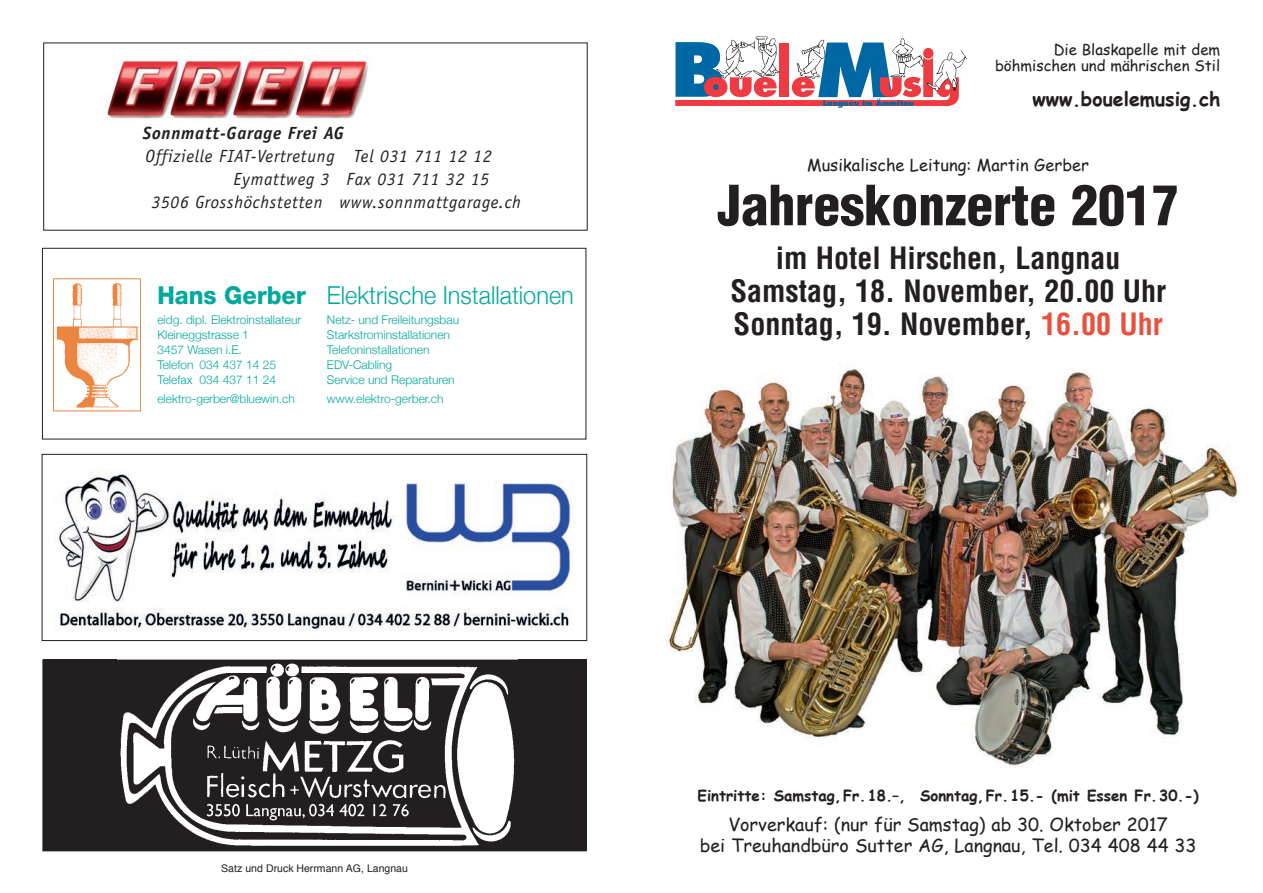
<style>
.page{position:relative;width:1263px;height:893px;background:#fff}
.page>*{position:absolute;margin:0;border:0;box-sizing:border-box;transform-origin:0 0}
.t1{font:900 condensed 54px "Helvetica";color:#231f20}
.t2{font:700 condensed 30px "Helvetica";color:#231f20}
.t3{font:300 24.75px "Helvetica Neue";color:#00a99d;scale:.95 1}
.t4{font:700 19.5px "Comic Sans MS";color:#231f20}
.t5{font:18px "Comic Sans MS";color:#231f20}
.t6{font:italic 17.7px "Officina Sans";letter-spacing:.04em;color:#231f20}
.t7{font:italic 700 17.7px "Officina Sans";letter-spacing:.04em;color:#231f20}
.t8{font:16.5px "Comic Sans MS";color:#231f20}
.t9{font:700 15px "Comic Sans MS";color:#231f20}
.t10{font:15px "Comic Sans MS";color:#231f20}
.t11{font:300 12px "Helvetica Neue";color:#00a99d}
.t12{font:10.5px "Helvetica";color:#231f20}
.s1{font-weight:800}
.s2{color:#e9513f}
</style>
<div class="page">
<svg style="left:675px;top:36px;width:292px;height:72px"></svg>
<img style="left:665px;top:363px;width:574px;height:404px">
<div style="left:42px;top:248px;width:544px;height:191px;border:1px solid #231f20"></div>
<img style="left:56px;top:283px;width:82px;height:125px">
<div style="left:53px;top:278px;width:88px;height:133px;border:1px solid #ea8542"></div>
<img style="left:117px;top:661px;width:402px;height:187px">
<div style="left:43px;top:659px;width:74px;height:191px;background:#231f20"></div>
<div style="left:519px;top:659px;width:68px;height:191px;background:#231f20"></div>
<img style="left:105px;top:55px;width:266px;height:64px">
<img style="left:55px;top:474px;width:519px;height:157px">
<div style="left:42px;top:454px;width:545px;height:186px;border:1px solid #231f20"></div>
<p class="t7" style="left:143px;top:122px;width:202px">Sonnmatt-Garage Frei AG</p>
<p class="t6" style="left:146px;top:146px;width:191px">Offizielle FIAT-Vertretung</p>
<p class="t6" style="left:234px;top:169px;width:97px">Eymattweg 3</p>
<p class="t6" style="left:152px;top:192px;width:172px">3506 Grosshöchstetten</p>
<p class="t6" style="left:354px;top:145px;width:140px">Tel 031 711 12 12</p>
<p class="t6" style="left:347px;top:168px;width:144px">Fax 031 711 32 15</p>
<p class="t6" style="left:339px;top:191px;width:183px">www.sonnmattgarage.ch</p>
<p class="t3" style="left:157px;top:275px;width:440px"><span class="s1">Hans Gerber</span> Elektrische Installationen</p>
<p class="t11" style="left:157px;top:309px;width:145px">eidg. dipl. Elektroinstallateur</p>
<p class="t11" style="left:327px;top:309px;width:134px">Netz- und Freileitungsbau</p>
<p class="t11" style="left:157px;top:324px;width:93px">Kleineggstrasse 1</p>
<p class="t11" style="left:327px;top:324px;width:125px">Starkstrominstallationen</p>
<p class="t11" style="left:157px;top:339px;width:86px">3457 Wasen i.E.</p>
<p class="t11" style="left:327px;top:339px;width:104px">Telefoninstallationen</p>
<p class="t11" style="left:157px;top:354px;width:120px">Telefon 034 437 14 25</p>
<p class="t11" style="left:327px;top:354px;width:67px">EDV-Cabling</p>
<p class="t11" style="left:157px;top:369px;width:120px">Telefax 034 437 11 24</p>
<p class="t11" style="left:327px;top:369px;width:129px">Service und Reparaturen</p>
<p class="t11" style="left:157px;top:389px;width:139px">elektro-gerber@bluewin.ch</p>
<p class="t11" style="left:327px;top:389px;width:118px">www.elektro-gerber.ch</p>
<p class="t10" style="left:1054px;top:38px;width:168px">Die Blaskapelle mit dem</p>
<p class="t10" style="left:995px;top:54px;width:227px">böhmischen und mährischen Stil</p>
<p class="t4" style="left:1032px;top:84px;width:189px">www.bouelemusig.ch</p>
<p class="t8" style="left:807px;top:153px;width:283px">Musikalische Leitung: Martin Gerber</p>
<p class="t1" style="left:717px;top:171px;width:463px">Jahreskonzerte 2017</p>
<p class="t2" style="left:776px;top:239px;width:346px">im Hotel Hirschen, Langnau</p>
<p class="t2" style="left:730px;top:272px;width:437px">Samstag, 18. November, 20.00 Uhr</p>
<p class="t2" style="left:734px;top:305px;width:431px">Sonntag, 19. November, <span class="s2">16.00 Uhr</span></p>
<p class="t12" style="left:221px;top:859px;width:188px">Satz und Druck Herrmann AG, Langnau</p>
<p class="t9" style="left:698px;top:783px;width:503px">Eintritte: Samstag,Fr.18.–, Sonntag,Fr.15.- (mit Essen Fr.30.-)</p>
<p class="t5" style="left:728px;top:810px;width:441px">Vorverkauf: (nur für Samstag) ab 30. Oktober 2017</p>
<p class="t5" style="left:700px;top:831px;width:498px">bei Treuhandbüro Sutter AG, Langnau, Tel. 034 408 44 33</p>
</div>
